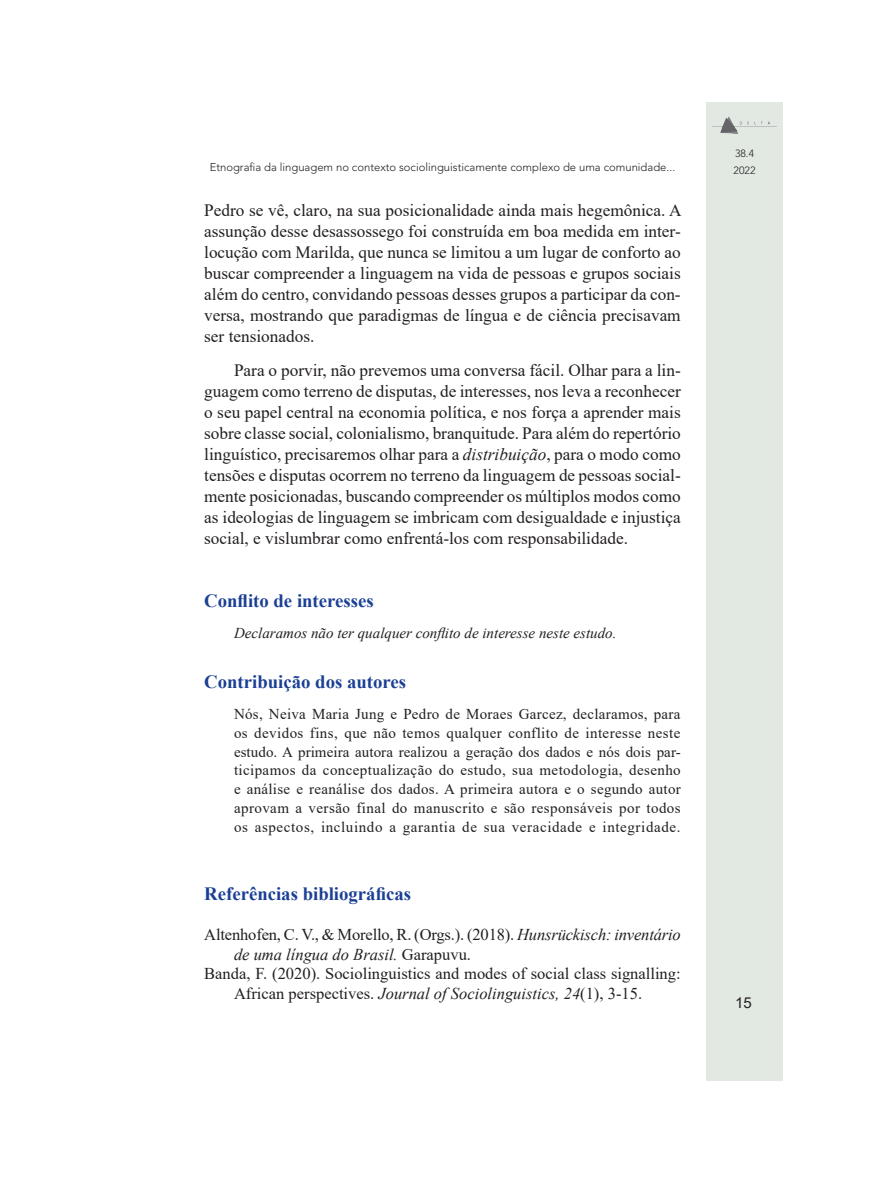
<style>
.page{position:relative;width:885px;height:1183px;background:#fff}
.page>*{position:absolute;margin:0;border:0;box-sizing:border-box;transform-origin:0 0}
.t1{font:700 18.75px "Times New Roman";color:#1b3f94}
.t2{font:17.25px/21px "Times New Roman";color:#231f20;text-align:justify}
.t3{font:16.5px "Times New Roman";color:#231f20}
.t4{font:italic 16.5px "Times New Roman";color:#231f20}
.t5{font:15px/18.8px "Times New Roman";letter-spacing:.04em;color:#231f20;text-align:justify}
.t6{font:italic 15px "Times New Roman";color:#231f20}
.t7{font:15px "Arial";color:#231f20}
.t8{font:300 11.25px "Avenir";color:#231f20}
.t9{font:300 10.5px/16.5px "Avenir";color:#231f20}
.s1{font-style:italic}
.s2{font-style:normal}
</style>
<div class="page">
<div style="left:705px;top:102px;width:77px;height:978px;background:#e1e9e2"></div>
<img style="left:712px;top:116px;width:65px;height:18px">
<p class="t8" style="left:210px;top:160px;width:467px">Etnografia da linguagem no contexto sociolinguisticamente complexo de uma comunidade...</p>
<p class="t2" style="left:204px;top:199px;width:479px">Pedro se vê, claro, na sua posicionalidade ainda mais hegemônica. A assunção desse desassossego foi construída em boa medida em inter&shy;locução com Marilda, que nunca se limitou a um lugar de conforto ao buscar compreender a linguagem na vida de pessoas e grupos sociais além do centro, convidando pessoas desses grupos a participar da con&shy;versa, mostrando que paradigmas de língua e de ciência precisavam ser tensionados.</p>
<p class="t2" style="left:204px;top:359px;width:478px;text-indent:30px">Para o porvir, não prevemos uma conversa fácil. Olhar para a lin&shy;guagem como terreno de disputas, de interesses, nos leva a reconhecer o seu papel central na economia política, e nos força a aprender mais sobre classe social, colonialismo, branquitude. Para além do repertório linguístico, precisaremos olhar para a <span class="s1">distribuição</span>, para o modo como tensões e disputas ocorrem no terreno da linguagem de pessoas social&shy;mente posicionadas, buscando compreender os múltiplos modos como as ideologias de linguagem se imbricam com desigualdade e injustiça social, e vislumbrar como enfrentá-los com responsabilidade.</p>
<p class="t1" style="left:204px;top:586px;width:171px">Conflito de interesses</p>
<p class="t6" style="left:234px;top:622px;width:384px">Declaramos não ter qualquer conflito de interesse neste estudo.</p>
<p class="t1" style="left:204px;top:667px;width:203px">Contribuição dos autores</p>
<p class="t5" style="left:234px;top:704px;width:448px">Nós, Neiva Maria Jung e Pedro de Moraes Garcez, declaramos, para os devidos fins, que não temos qualquer conflito de interesse neste estudo. A primeira autora realizou a geração dos dados e nós dois par&shy;ticipamos da conceptualização do estudo, sua metodologia, desenho e análise e reanálise dos dados. A primeira autora e o segundo autor aprovam a versão final do manuscrito e são responsáveis por todos os aspectos, incluindo a garantia de sua veracidade e integridade.</p>
<p class="t1" style="left:204px;top:880px;width:208px">Referências bibliográficas</p>
<p class="t3" style="left:204px;top:922px;width:478px">Altenhofen, C. V., &amp; Morello, R. (Orgs.). (2018). <span class="s1">Hunsrückisch: inventário</span></p>
<p class="t4" style="left:234px;top:942px;width:238px">de uma língua do Brasil. <span class="s2">Garapuvu.</span></p>
<p class="t3" style="left:204px;top:961px;width:478px">Banda, F. (2020). Sociolinguistics and modes of social class signalling:</p>
<p class="t3" style="left:234px;top:981px;width:409px">African perspectives. <span class="s1">Journal of Sociolinguistics, 24</span>(1), 3-15.</p>
<p class="t9" style="left:733px;top:145px;width:23px">38.4<br>2022</p>
<p class="t7" style="left:735px;top:991px;width:18px">15</p>
</div>
